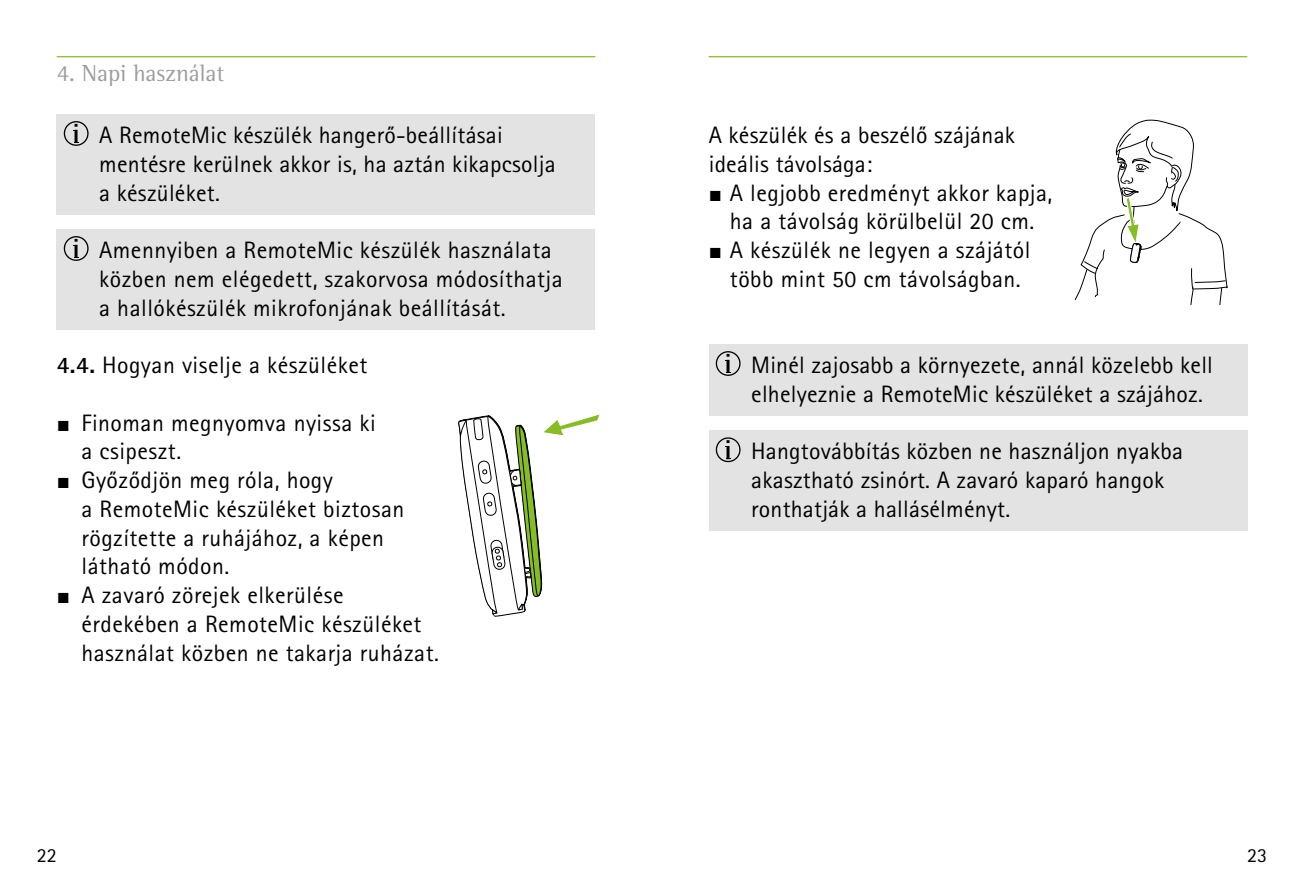
<style>
.page{position:relative;width:1304px;height:886px;background:#fff}
.page>*{position:absolute;margin:0;border:0;box-sizing:border-box;transform-origin:0 0}
.t1{font:23.75px/28.8px "Rotis Sans Serif Pro";letter-spacing:.02em;color:#000}
.t2{font:23.75px "Rotis Semi Serif Pro";color:#9d9d9c}
.t3{font:20px "Rotis Sans Serif Pro";color:#000}
.s1{font-weight:700}
.s2{font-family:"European Pi Three"}
</style>
<div class="page">
<div style="left:57px;top:114px;width:538px;height:101px;background:#e3e3e3"></div>
<div style="left:57px;top:229px;width:538px;height:101px;background:#e3e3e3"></div>
<svg style="left:459px;top:414px;width:141px;height:203px"></svg>
<div style="left:709px;top:344px;width:538px;height:72px;background:#e3e3e3"></div>
<div style="left:709px;top:430px;width:538px;height:101px;background:#e3e3e3"></div>
<svg style="left:1075px;top:120px;width:152px;height:185px"></svg>
<hr style="left:57px;top:56px;width:538px;height:1px;background:#86bc25">
<hr style="left:709px;top:56px;width:538px;height:1px;background:#86bc25">
<svg style="left:64px;top:121px;width:25px;height:25px"></svg>
<svg style="left:64px;top:236px;width:25px;height:25px"></svg>
<svg style="left:716px;top:351px;width:25px;height:25px"></svg>
<svg style="left:716px;top:437px;width:25px;height:25px"></svg>
<p class="t2" style="left:57px;top:59px;width:169px">4. Napi használat</p>
<p class="t1" style="left:99px;top:121px;width:458px">A RemoteMic készülék hangerő-beállításai mentésre kerülnek akkor is, ha aztán kikapcsolja a készüléket.</p>
<p class="t1" style="left:99px;top:236px;width:465px">Amennyiben a RemoteMic készülék használata közben nem elégedett, szakorvosa módosíthatja a hallókészülék mikrofonjának beállítását.</p>
<p class="t1" style="left:57px;top:351px;width:312px"><span class="s1">4.4.</span> Hogyan viselje a készüléket</p>
<p class="t1" style="left:57px;top:408px;width:321px"><span class="s2">J</span> Finoman megnyomva nyissa ki</p>
<p class="t1" style="left:82px;top:437px;width:101px">a csipeszt.</p>
<p class="t1" style="left:57px;top:466px;width:278px"><span class="s2">J</span> Győződjön meg róla, hogy</p>
<p class="t1" style="left:82px;top:495px;width:324px">a RemoteMic készüléket biztosan</p>
<p class="t1" style="left:82px;top:523px;width:304px">rögzítette a ruhájához, a képen</p>
<p class="t1" style="left:82px;top:552px;width:149px">látható módon.</p>
<p class="t1" style="left:57px;top:581px;width:288px"><span class="s2">J</span> A zavaró zörejek elkerülése</p>
<p class="t1" style="left:82px;top:610px;width:342px">érdekében a RemoteMic készüléket</p>
<p class="t1" style="left:82px;top:638px;width:359px">használat közben ne takarja ruházat.</p>
<p class="t1" style="left:709px;top:121px;width:308px">A készülék és a beszélő szájának</p>
<p class="t1" style="left:709px;top:150px;width:165px">ideális távolsága:</p>
<p class="t1" style="left:709px;top:178px;width:345px"><span class="s2">J</span> A legjobb eredményt akkor kapja,</p>
<p class="t1" style="left:730px;top:207px;width:306px">ha a távolság körülbelül 20 cm.</p>
<p class="t1" style="left:709px;top:236px;width:323px"><span class="s2">J</span> A készülék ne legyen a szájától</p>
<p class="t1" style="left:730px;top:265px;width:292px">több mint 50 cm távolságban.</p>
<p class="t1" style="left:751px;top:351px;width:463px">Minél zajosabb a környezete, annál közelebb kell elhelyeznie a RemoteMic készüléket a szájához.</p>
<p class="t1" style="left:751px;top:437px;width:433px">Hangtovábbítás közben ne használjon nyakba akasztható zsinórt. A zavaró kaparó hangok ronthatják a hallásélményt.</p>
<p class="t3" style="left:37px;top:843px;width:21px">22</p>
<p class="t3" style="left:1247px;top:843px;width:21px">23</p>
</div>
